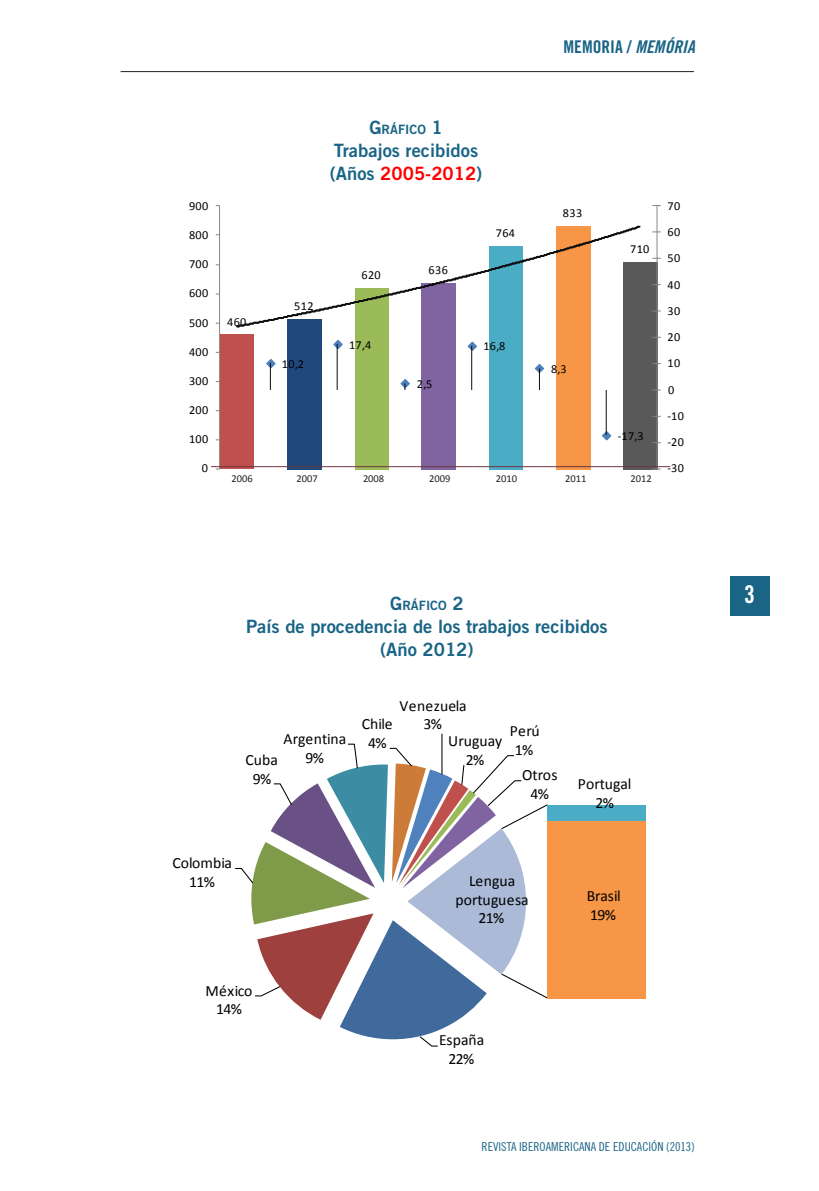
<style>
.page{position:relative;width:819px;height:1191px;background:#fff}
.page>*{position:absolute;margin:0;border:0;box-sizing:border-box;transform-origin:0 0}
.t1{font:24.5px "Trade Gothic Bold Cond Twenty";color:#fff}
.TITCUADRO{font:18.38px/22.9px "Trade Gothic Bold Two";color:#1a6486}
.t2{font:17.5px "Trade Gothic Bold Cond Twenty";color:#1a6486}
.t3{font:15.75px/18.7px "Calibri";letter-spacing:.005em;color:#000;text-align:center}
.t4{font:15.75px/18.7px "Calibri";letter-spacing:-.015em;color:#000}
.TITCUADRO-2{font:12.78px "Trade Gothic Bold Two";color:#1a6486}
.t5{font:12.25px "Calibri";letter-spacing:.03em;color:#000}
.t6{font:12.25px "Trade Gothic Cond Eighteen";color:#1a6486}
.t7{font:10.5px "Calibri";color:#231f20}
.s1{font-family:"Trade Gothic Bold Cond Twenty Obl"}
.s2{font-size:18.38px}
.s3{color:#f00}
.s4{font-family:"Trade Gothic";font-weight:700;font-size:19.25px}
</style>
<div class="page">
<hr style="left:121px;top:71px;width:573px;height:1px;background:#231f20">
<div style="left:729px;top:576px;width:40px;height:39px;background:#1a6486"></div>
<div style="left:287px;top:319px;width:34px;height:150px;background:#1f497d"></div>
<div style="left:354px;top:288px;width:34px;height:181px;background:#9bbb59"></div>
<div style="left:421px;top:283px;width:35px;height:186px;background:#8064a2"></div>
<div style="left:489px;top:245px;width:34px;height:224px;background:#4bacc6"></div>
<div style="left:556px;top:226px;width:34px;height:243px;background:#f79646"></div>
<div style="left:622px;top:261px;width:35px;height:208px;background:#595959"></div>
<div style="left:220px;top:334px;width:34px;height:134px;background:#c0504d"></div>
<hr style="left:219px;top:205px;width:1px;height:264px;background:#868686">
<hr style="left:656px;top:205px;width:1px;height:264px;background:#868686">
<svg style="left:333px;top:340px;width:10px;height:10px"></svg>
<svg style="left:467px;top:341px;width:10px;height:11px"></svg>
<svg style="left:602px;top:430px;width:10px;height:11px"></svg>
<svg style="left:266px;top:359px;width:10px;height:31px"></svg>
<hr style="left:336px;top:344px;width:1px;height:46px;background:#0d0d0d">
<svg style="left:400px;top:379px;width:10px;height:11px"></svg>
<hr style="left:471px;top:346px;width:1px;height:44px;background:#0d0d0d">
<svg style="left:535px;top:364px;width:10px;height:26px"></svg>
<hr style="left:605px;top:390px;width:1px;height:45px;background:#0d0d0d">
<svg style="left:236px;top:225px;width:404px;height:104px"></svg>
<div style="left:547px;top:805px;width:98px;height:17px;background:#4bacc6"></div>
<div style="left:547px;top:821px;width:98px;height:177px;background:#f79646"></div>
<hr style="left:441px;top:733px;width:1px;height:41px;background:#000">
<svg style="left:235px;top:743px;width:314px;height:304px"></svg>
<hr style="left:211px;top:466px;width:62px;height:1px;background:#703540">
<hr style="left:273px;top:466px;width:68px;height:1px;background:#703540">
<hr style="left:341px;top:466px;width:65px;height:1px;background:#703540">
<hr style="left:406px;top:466px;width:67px;height:1px;background:#703540">
<hr style="left:473px;top:466px;width:67px;height:1px;background:#703540">
<hr style="left:540px;top:466px;width:71px;height:1px;background:#703540">
<hr style="left:611px;top:466px;width:59px;height:1px;background:#703540">
<p class="t2" style="left:563px;top:36px;width:133px">MEMORIA / <span class="s1">MEMÓRIA</span></p>
<p class="TITCUADRO-2" style="left:369px;top:121px;width:75px"><span class="s2">G</span>RÁFICO <span class="s2">1</span></p>
<p class="TITCUADRO" style="left:330px;top:139px;width:154px">Trabajos recibidos (Años <span class="s3">2005-2012</span>)</p>
<p class="t5" style="left:189px;top:198px;width:21px">900</p>
<p class="t5" style="left:563px;top:205px;width:21px">833</p>
<p class="t5" style="left:667px;top:198px;width:14px">70</p>
<p class="t5" style="left:189px;top:227px;width:21px">800</p>
<p class="t5" style="left:495px;top:225px;width:21px">764</p>
<p class="t5" style="left:667px;top:224px;width:14px">60</p>
<p class="t5" style="left:189px;top:256px;width:21px">700</p>
<p class="t5" style="left:189px;top:286px;width:21px">600</p>
<p class="t5" style="left:361px;top:267px;width:21px">620</p>
<p class="t5" style="left:428px;top:263px;width:21px">636</p>
<p class="t5" style="left:630px;top:241px;width:21px">710</p>
<p class="t5" style="left:667px;top:251px;width:14px">50</p>
<p class="t5" style="left:667px;top:277px;width:14px">40</p>
<p class="t5" style="left:294px;top:299px;width:21px">512</p>
<p class="t5" style="left:667px;top:303px;width:14px">30</p>
<p class="t5" style="left:189px;top:315px;width:21px">500</p>
<p class="t5" style="left:227px;top:314px;width:21px">460</p>
<p class="t5" style="left:189px;top:344px;width:21px">400</p>
<p class="t5" style="left:349px;top:337px;width:24px">17,4</p>
<p class="t5" style="left:483px;top:339px;width:24px">16,8</p>
<p class="t5" style="left:667px;top:329px;width:14px">20</p>
<p class="t5" style="left:282px;top:356px;width:24px">10,2</p>
<p class="t5" style="left:551px;top:361px;width:17px">8,3</p>
<p class="t5" style="left:667px;top:356px;width:14px">10</p>
<p class="t5" style="left:189px;top:373px;width:21px">300</p>
<p class="t5" style="left:417px;top:376px;width:17px">2,5</p>
<p class="t5" style="left:668px;top:382px;width:8px">0</p>
<p class="t5" style="left:189px;top:402px;width:21px">200</p>
<p class="t5" style="left:667px;top:408px;width:18px">-10</p>
<p class="t5" style="left:189px;top:431px;width:21px">100</p>
<p class="t5" style="left:617px;top:428px;width:27px">-17,3</p>
<p class="t5" style="left:667px;top:434px;width:18px">-20</p>
<p class="t5" style="left:202px;top:461px;width:8px">0</p>
<p class="t5" style="left:667px;top:461px;width:18px">-30</p>
<p class="t7" style="left:231px;top:471px;width:23px">2006</p>
<p class="t7" style="left:296px;top:471px;width:23px">2007</p>
<p class="t7" style="left:363px;top:471px;width:23px">2008</p>
<p class="t7" style="left:429px;top:471px;width:23px">2009</p>
<p class="t7" style="left:496px;top:471px;width:23px">2010</p>
<p class="t7" style="left:565px;top:471px;width:23px">2011</p>
<p class="t7" style="left:630px;top:471px;width:23px">2012</p>
<p class="TITCUADRO-2" style="left:390px;top:598px;width:75px"><span class="s2">G</span>RÁFICO <span class="s2">2</span></p>
<p class="TITCUADRO" style="left:246px;top:615px;width:363px;text-align:center">País de procedencia de los trabajos recibidos (Año 2012)</p>
<p class="t3" style="left:283px;top:728px;width:64px">Argentina<br>9%</p>
<p class="t3" style="left:245px;top:749px;width:34px">Cuba<br>9%</p>
<p class="t3" style="left:399px;top:695px;width:68px">Venezuela<br>3%</p>
<p class="t3" style="left:448px;top:730px;width:56px">Uruguay<br>2%</p>
<p class="t3" style="left:509px;top:721px;width:32px">Perú<br>1%</p>
<p class="t3" style="left:522px;top:765px;width:37px">Otros<br>4%</p>
<p class="t3" style="left:577px;top:774px;width:55px">Portugal<br>2%</p>
<p class="t3" style="left:362px;top:714px;width:32px">Chile<br>4%</p>
<p class="t3" style="left:172px;top:852px;width:61px">Colombia<br>11%</p>
<p class="t3" style="left:205px;top:980px;width:48px">México<br>14%</p>
<p class="t3" style="left:455px;top:870px;width:75px">Lengua portuguesa<br>21%</p>
<p class="t3" style="left:439px;top:1030px;width:47px">España<br>22%</p>
<p class="t4" style="left:587px;top:885px;width:35px">Brasil<br>19%</p>
<p class="t6" style="left:481px;top:1139px;width:215px">REVISTA IBEROAMERICANA DE EDUCACIÓN (2013)</p>
<h1 class="t1" style="left:744px;top:579px;width:13px">3<span class="s4">3</span></h1>
</div>
